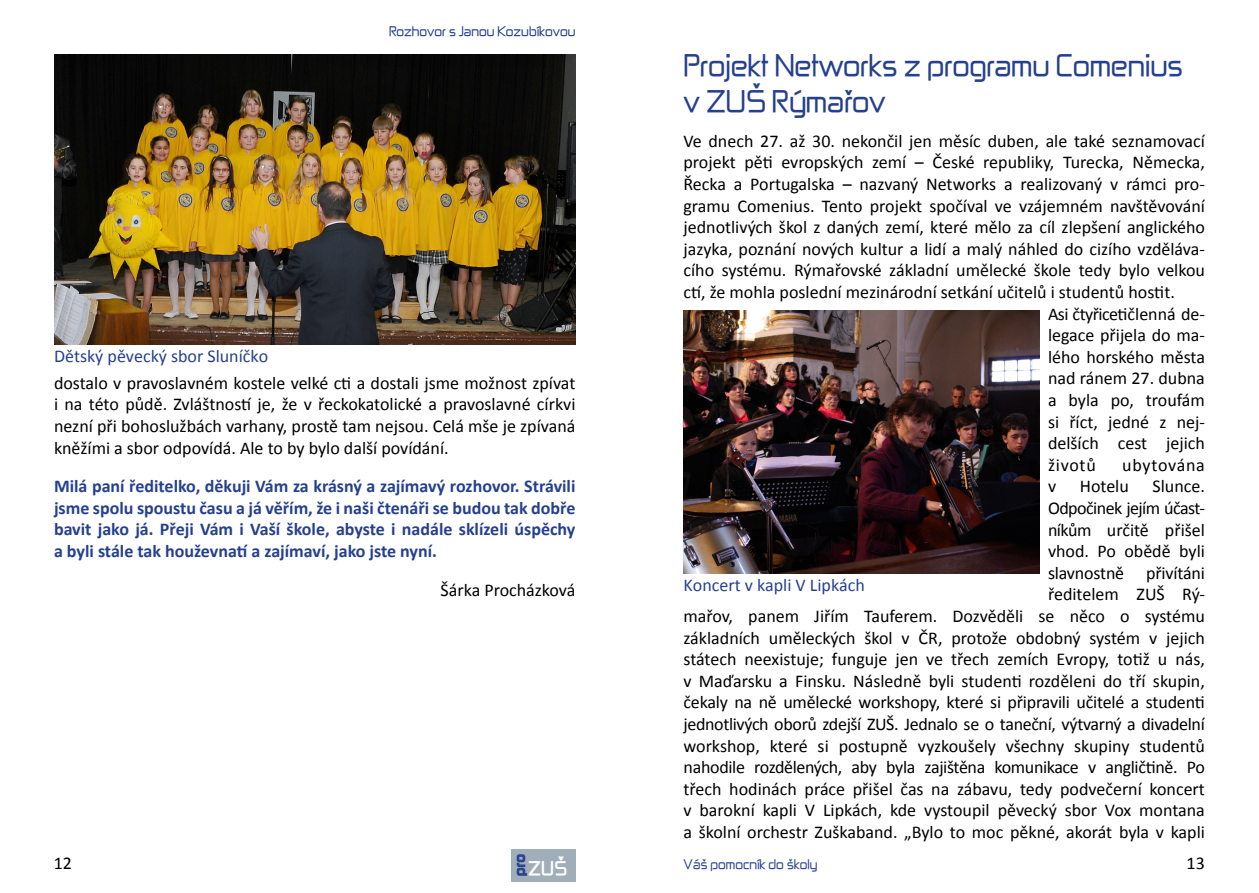
<style>
.page{position:relative;width:1259px;height:893px;background:#fff}
.page>*{position:absolute;margin:0;border:0;box-sizing:border-box;transform-origin:0 0}
.t1{font:27px/36px "Zekton";letter-spacing:-.01em;color:#25408f}
.t2{font:18px/21.6px "Calibri";color:#000;text-align:justify}
.t3{font:700 18px/21.6px "Calibri";color:#25408f;text-align:justify}
.t4{font:18px "Calibri";color:#25408f}
.t5{font:18px "Calibri";letter-spacing:-.03em;color:#000}
.t6{font:18px "Calibri";letter-spacing:.04em;color:#000}
.t7{font:700 16.5px "Zekton";color:#fff}
.t8{font:12px "Zekton";color:#25408f}
</style>
<div class="page">
<div style="left:511px;top:849px;width:64px;height:32px;background:#9dacb8"></div>
<svg style="left:516px;top:854px;width:11px;height:22px"></svg>
<img style="left:54px;top:54px;width:521px;height:290px">
<img style="left:683px;top:310px;width:356px;height:263px">
<p class="t8" style="left:389px;top:24px;width:188px">Rozhovor s Janou Kozubíkovou</p>
<p class="t4" style="left:54px;top:345px;width:216px">Dětský pěvecký sbor Sluníčko</p>
<p class="t2" style="left:54px;top:371px;width:523px">dostalo v pravoslavném kostele velké cti a dostali jsme možnost zpívat i na této půdě. Zvláštností je, že v řeckokatolické a pravoslavné církvi nezní při bohoslužbách varhany, prostě tam nejsou. Celá mše je zpívaná kněžími a sbor odpovídá. Ale to by bylo další povídání.</p>
<p class="t3" style="left:54px;top:475px;width:523px">Milá paní ředitelko, děkuji Vám za krásný a zajímavý rozhovor. Strávili jsme spolu spoustu času a já věřím, že i naši čtenáři se budou tak dobře bavit jako já. Přeji Vám i Vaší škole, abyste i nadále sklízeli úspěchy a byli stále tak houževnatí a zajímaví, jako jste nyní.</p>
<p class="t2" style="left:440px;top:578px;width:136px">Šárka Procházková</p>
<h1 class="t1" style="left:683px;top:47px;width:501px">Projekt Networks z programu Comenius v ZUŠ Rýmařov</h1>
<p class="t2" style="left:683px;top:129px;width:523px">Ve dnech 27. až 30. nekončil jen měsíc duben, ale také seznamovací</p>
<p class="t2" style="left:683px;top:151px;width:523px">projekt pěti evropských zemí – České republiky, Turecka, Německa,</p>
<p class="t2" style="left:683px;top:172px;width:523px">Řecka a Portugalska – nazvaný Networks a realizovaný v rámci pro-</p>
<p class="t2" style="left:683px;top:194px;width:523px">gramu Comenius. Tento projekt spočíval ve vzájemném navštěvování</p>
<p class="t2" style="left:683px;top:216px;width:523px">jednotlivých škol z daných zemí, které mělo za cíl zlepšení anglického</p>
<p class="t2" style="left:683px;top:237px;width:523px">jazyka, poznání nových kultur a lidí a malý náhled do cizího vzděláva-</p>
<p class="t2" style="left:683px;top:259px;width:523px">cího systému. Rýmařovské základní umělecké škole tedy bylo velkou</p>
<p class="t2" style="left:683px;top:280px;width:493px">ctí, že mohla poslední mezinárodní setkání učitelů i studentů hostit.</p>
<p class="t5" style="left:1048px;top:302px;width:158px">Asi čtyřicetičlenná de-</p>
<p class="t2" style="left:1048px;top:324px;width:158px">legace přijela do ma-</p>
<p class="t2" style="left:1048px;top:345px;width:158px">lého horského města</p>
<p class="t2" style="left:1048px;top:367px;width:158px">nad ránem 27. dubna</p>
<p class="t2" style="left:1048px;top:388px;width:158px">a byla po, troufám</p>
<p class="t2" style="left:1048px;top:410px;width:158px">si říct, jedné z nej-</p>
<p class="t2" style="left:1048px;top:432px;width:158px">delších cest jejich</p>
<p class="t2" style="left:1048px;top:453px;width:49px">životů</p>
<p class="t6" style="left:1122px;top:454px;width:84px">ubytována</p>
<p class="t2" style="left:1048px;top:475px;width:10px">v</p>
<p class="t2" style="left:1079px;top:475px;width:51px">Hotelu</p>
<p class="t2" style="left:683px;top:475px;width:523px;text-align:right">Slunce.<br>Odpočinek jejím účast-<br>níkům určitě přišel<br>vhod. Po obědě byli<br>slavnostně přivítáni<br>ředitelem ZUŠ Rý-<br>mařov, panem Jiřím Tauferem. Dozvěděli se něco o systému základních uměleckých škol v ČR, protože obdobný systém v jejich státech neexistuje; funguje jen ve třech zemích Evropy, totiž u nás, v Maďarsku a Finsku. Následně byli studenti rozděleni do tří skupin, čekaly na ně umělecké workshopy, které si připravili učitelé a studenti jednotlivých oborů zdejší ZUŠ. Jednalo se o taneční, výtvarný a divadelní workshop, které si postupně vyzkoušely všechny skupiny studentů nahodile rozdělených, aby byla zajištěna komunikace v angličtině. Po třech hodinách práce přišel čas na zábavu, tedy podvečerní koncert v barokní kapli V Lipkách, kde vystoupil pěvecký sbor Vox montana a školní orchestr Zuškaband. „Bylo to moc pěkné, akorát byla v kapli</p>
<p class="t4" style="left:683px;top:574px;width:183px">Koncert v kapli V Lipkách</p>
<p class="t7" style="left:528px;top:856px;width:40px">ZUŠ</p>
<p class="t2" style="left:54px;top:852px;width:20px">12</p>
<p class="t8" style="left:683px;top:856px;width:135px">Váš pomocník do školy</p>
<p class="t2" style="left:1186px;top:851px;width:20px">13</p>
</div>
